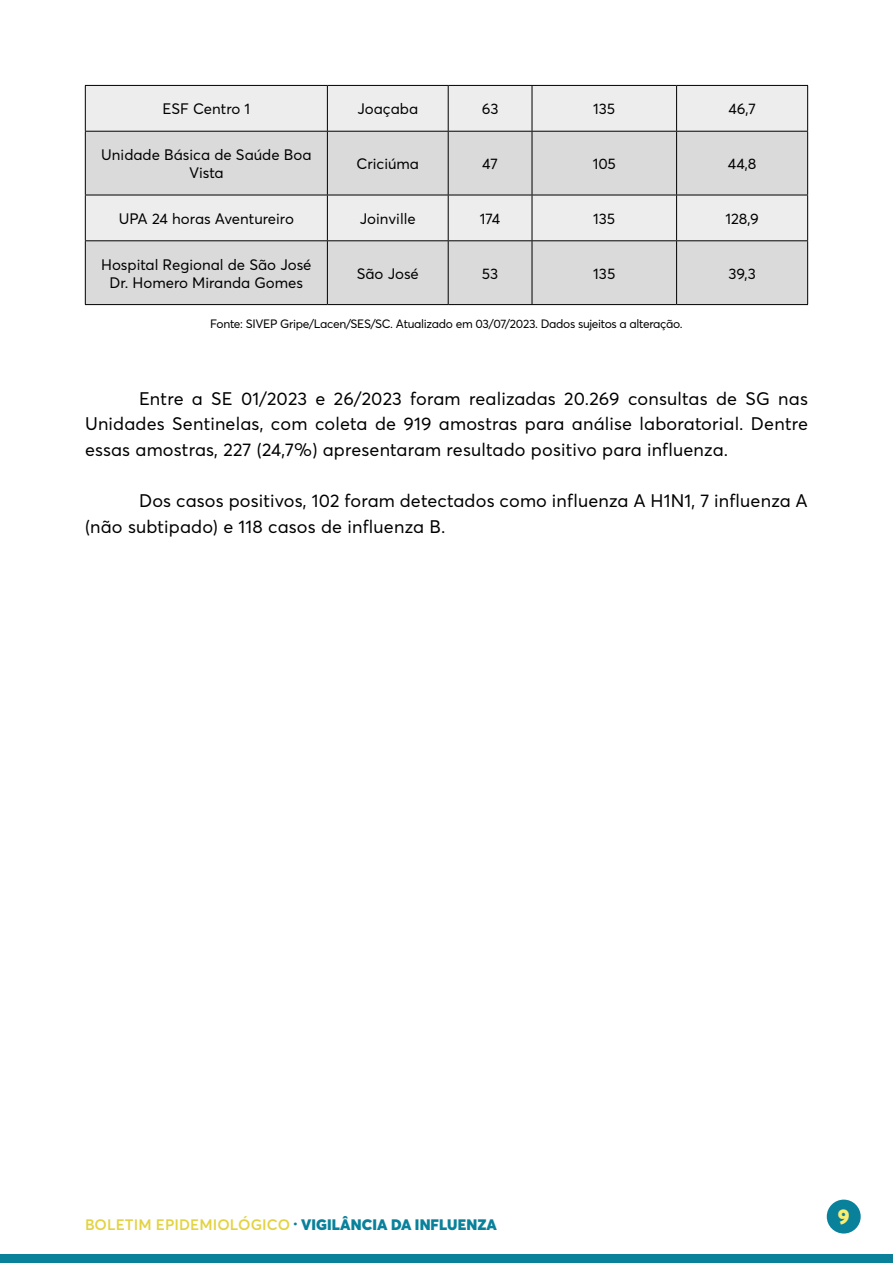
<style>
.page{position:relative;width:893px;height:1263px;background:#fff}
.page>*{position:absolute;margin:0;border:0;box-sizing:border-box;transform-origin:0 0}
.t1{font:900 21px "Averta";color:#f9ed72}
.t2{font:18px/25.5px "Averta";letter-spacing:.01em;color:#000;text-align:justify}
.t3{font:15px/18px "Averta";color:#000;text-align:center}
.t4{font:900 15px "Averta";letter-spacing:.005em;color:#09819b}
.t5{font:12px "Averta";letter-spacing:-.025em;color:#000}
.s1{font-weight:600;color:#e3d342}
</style>
<div class="page">
<div style="left:0;top:1254px;width:893px;height:9px;background:#09819b"></div>
<div style="left:827px;top:1199px;width:34px;height:34px;background:#09819b;border-radius:50%"></div>
<div style="left:86px;top:86px;width:721px;height:45px;background:#ededed"></div>
<svg style="left:86px;top:132px;width:721px;height:172px;background:#ddd"></svg>
<hr style="left:85px;top:85px;width:242px;height:1px;background:#000">
<hr style="left:85px;top:86px;width:1px;height:45px;background:#000">
<hr style="left:327px;top:85px;width:121px;height:1px;background:#000">
<hr style="left:327px;top:86px;width:1px;height:45px;background:#000">
<hr style="left:448px;top:85px;width:84px;height:1px;background:#000">
<hr style="left:448px;top:86px;width:1px;height:45px;background:#000">
<hr style="left:532px;top:85px;width:145px;height:1px;background:#000">
<hr style="left:532px;top:86px;width:1px;height:45px;background:#000">
<hr style="left:677px;top:85px;width:131px;height:1px;background:#000">
<hr style="left:676px;top:86px;width:1px;height:45px;background:#000">
<hr style="left:807px;top:86px;width:1px;height:45px;background:#000">
<hr style="left:85px;top:131px;width:242px;height:1px;background:#000">
<hr style="left:85px;top:132px;width:1px;height:63px;background:#000">
<hr style="left:327px;top:131px;width:121px;height:1px;background:#000">
<hr style="left:327px;top:132px;width:1px;height:63px;background:#000">
<hr style="left:448px;top:131px;width:84px;height:1px;background:#000">
<hr style="left:448px;top:132px;width:1px;height:63px;background:#000">
<hr style="left:532px;top:131px;width:145px;height:1px;background:#000">
<hr style="left:532px;top:132px;width:1px;height:63px;background:#000">
<hr style="left:677px;top:131px;width:131px;height:1px;background:#000">
<hr style="left:676px;top:132px;width:1px;height:63px;background:#000">
<hr style="left:807px;top:132px;width:1px;height:63px;background:#000">
<hr style="left:85px;top:195px;width:242px;height:1px;background:#000">
<hr style="left:85px;top:195px;width:1px;height:45px;background:#000">
<hr style="left:327px;top:195px;width:121px;height:1px;background:#000">
<hr style="left:327px;top:195px;width:1px;height:45px;background:#000">
<hr style="left:448px;top:195px;width:84px;height:1px;background:#000">
<hr style="left:448px;top:195px;width:1px;height:45px;background:#000">
<hr style="left:532px;top:195px;width:145px;height:1px;background:#000">
<hr style="left:532px;top:195px;width:1px;height:45px;background:#000">
<hr style="left:677px;top:195px;width:131px;height:1px;background:#000">
<hr style="left:676px;top:195px;width:1px;height:45px;background:#000">
<hr style="left:807px;top:195px;width:1px;height:45px;background:#000">
<hr style="left:85px;top:240px;width:242px;height:1px;background:#000">
<hr style="left:85px;top:241px;width:1px;height:63px;background:#000">
<hr style="left:327px;top:240px;width:121px;height:1px;background:#000">
<hr style="left:327px;top:241px;width:1px;height:63px;background:#000">
<hr style="left:448px;top:240px;width:84px;height:1px;background:#000">
<hr style="left:448px;top:241px;width:1px;height:63px;background:#000">
<hr style="left:532px;top:240px;width:145px;height:1px;background:#000">
<hr style="left:532px;top:241px;width:1px;height:63px;background:#000">
<hr style="left:677px;top:240px;width:131px;height:1px;background:#000">
<hr style="left:676px;top:241px;width:1px;height:63px;background:#000">
<hr style="left:807px;top:241px;width:1px;height:63px;background:#000">
<hr style="left:85px;top:304px;width:242px;height:1px;background:#000">
<hr style="left:327px;top:304px;width:121px;height:1px;background:#000">
<hr style="left:448px;top:304px;width:84px;height:1px;background:#000">
<hr style="left:532px;top:304px;width:145px;height:1px;background:#000">
<hr style="left:677px;top:304px;width:131px;height:1px;background:#000">
<p class="t3" style="left:162px;top:100px;width:89px">ESF Centro 1</p>
<p class="t3" style="left:357px;top:100px;width:62px">Joaçaba</p>
<p class="t3" style="left:482px;top:100px;width:18px">63</p>
<p class="t3" style="left:593px;top:100px;width:24px">135</p>
<p class="t3" style="left:728px;top:100px;width:29px">46,7</p>
<p class="t3" style="left:101px;top:146px;width:212px">Unidade Básica de Saúde Boa<br>Vista</p>
<p class="t3" style="left:356px;top:155px;width:64px">Criciúma</p>
<p class="t3" style="left:482px;top:155px;width:17px">47</p>
<p class="t3" style="left:593px;top:155px;width:25px">105</p>
<p class="t3" style="left:728px;top:155px;width:30px">44,8</p>
<p class="t3" style="left:119px;top:209px;width:177px">UPA 24 horas Aventureiro</p>
<p class="t3" style="left:360px;top:209px;width:58px">Joinville</p>
<p class="t3" style="left:480px;top:209px;width:22px">174</p>
<p class="t3" style="left:593px;top:209px;width:24px">135</p>
<p class="t3" style="left:725px;top:209px;width:35px">128,9</p>
<p class="t3" style="left:101px;top:255px;width:212px">Hospital Regional de São José<br>Dr. Homero Miranda Gomes</p>
<p class="t3" style="left:357px;top:264px;width:64px">São José</p>
<p class="t3" style="left:482px;top:264px;width:18px">53</p>
<p class="t3" style="left:593px;top:264px;width:24px">135</p>
<p class="t3" style="left:728px;top:264px;width:29px">39,3</p>
<p class="t5" style="left:210px;top:317px;width:474px">Fonte: SIVEP Gripe/Lacen/SES/SC. Atualizado em 03/07/2023. Dados sujeitos a alteração.</p>
<p class="t2" style="left:85px;top:386px;width:724px;text-indent:54px">Entre a SE 01/2023 e 26/2023 foram realizadas 20.269 consultas de SG nas Unidades Sentinelas, com coleta de 919 amostras para análise laboratorial. Dentre essas amostras, 227 (24,7%) apresentaram resultado positivo para influenza.</p>
<p class="t2" style="left:85px;top:488px;width:724px;text-indent:54px">Dos casos positivos, 102 foram detectados como influenza A H1N1, 7 influenza A (não subtipado) e 118 casos de influenza B.</p>
<p class="t4" style="left:85px;top:1215px;width:413px"><span class="s1">BOLETIM EPIDEMIOLÓGICO</span> · VIGILÂNCIA DA INFLUENZA</p>
<p class="t1" style="left:838px;top:1203px;width:13px">9</p>
</div>
